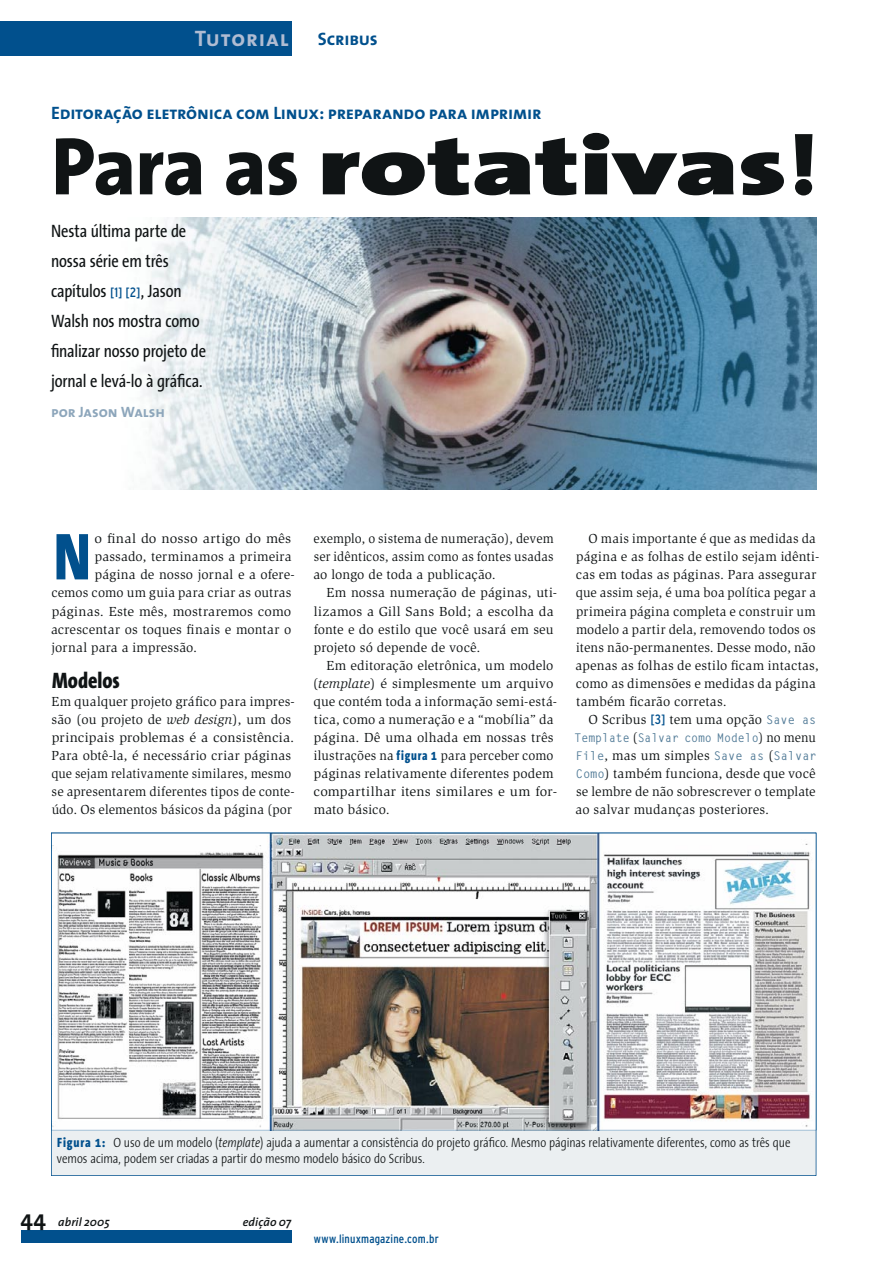
<style>
.page{position:relative;width:893px;height:1263px;background:#fff}
.page>*{position:absolute;margin:0;border:0;box-sizing:border-box;transform-origin:0 0}
.t1{font:900 82.5px "The Sans";letter-spacing:-.01em;color:#101415;scale:1.47 1}
.t2{font:800 67.05px "The Sans Condensed";color:#01508d}
.t3{font:22.5px "The Sans Bold Caps";letter-spacing:.035em;color:#b0bcd2}
.t4{font:800 22.5px "The Sans Condensed";color:#101415}
.t5{font:700 22.5px "The Sans";color:#101415}
.t6{font:18px/30px "The Sans Condensed";letter-spacing:-.01em;color:#101415}
.t7{font:18px "The Sans Bold Caps";letter-spacing:-.015em;color:#01508d}
.t8{font:15px "The Sans Bold Caps";color:#8da6bb}
.t9{font:13.5px/18px "Slimbach";letter-spacing:.015em;color:#101415}
.t10{font:300 13.5px/16.5px "The Sans Condensed";color:#101415}
.t11{font:13.5px/18px "Slimbach";letter-spacing:.015em;color:#101415;text-align:justify;scale:.95 1}
.t12{font:13.5px "Slimbach";letter-spacing:.015em;color:#101415;scale:1.06 1}
.t13{font:700 12px/18px "Gothic Looser";color:#537c98;scale:.95 1}
.t14{font:condensed 12px "Interstate";letter-spacing:.015em;color:#01508d}
.t15{font:italic 600 12px "The Sans";letter-spacing:.005em;color:#101415}
.s1{font-weight:800}
.s2{font-family:"Interstate";font-stretch:condensed;font-size:13.5px;color:#01508d}
.s3{font-style:italic}
.s4{font-family:"The Sans Condensed";font-weight:800;color:#01508d}
.s5{font-family:"Interstate";font-stretch:condensed;color:#01508d}
.s6{font-family:"Gothic Looser";font-weight:700;font-size:12px;color:#537c98}
.s7{font-family:"Slimbach";font-weight:400;font-size:13.5px;color:#101415}
.s8{font-weight:800;color:#01508d}
</style>
<div class="page">
<img style="left:142px;top:218px;width:674px;height:271px">
<svg style="left:51px;top:832px;width:765px;height:344px"></svg>
<div style="left:0;top:21px;width:292px;height:34px;background:#01508d"></div>
<div style="left:21px;top:1230px;width:271px;height:13px;background:#01508d"></div>
<h3 class="t3" style="left:195px;top:20px;width:95px">Tutorial</h3>
<h3 class="t7" style="left:318px;top:24px;width:61px">Scribus</h3>
<h3 class="t7" style="left:51px;top:98px;width:492px">Editoração eletrônica com Linux: preparando para imprimir</h3>
<h1 class="t1" style="left:51px;top:97px;width:522px"><span class="s1">Para as</span> rotativas!</h1>
<h3 class="t6" style="left:51px;top:215px;width:157px">Nesta última parte de nossa série em três capítulos <span class="s2">[1] [2]</span>, Jason<br>Walsh nos mostra como finalizar nosso projeto de jornal e levá-lo à gráfica.</h3>
<p class="t8" style="left:51px;top:399px;width:115px">por Jason Walsh</p>
<h2 class="t2" style="left:54px;top:519px;width:38px">N</h2>
<p class="t12" style="left:94px;top:531px;width:187px">o final do nosso artigo do mês</p>
<p class="t9" style="left:95px;top:548px;width:198px">passado, terminamos a primeira</p>
<p class="t9" style="left:95px;top:566px;width:202px">página de nosso jornal e a ofere-</p>
<p class="t9" style="left:51px;top:584px;width:242px">cemos como um guia para criar as outras</p>
<p class="t9" style="left:52px;top:602px;width:241px">páginas. Este mês, mostraremos como</p>
<p class="t9" style="left:51px;top:620px;width:242px">acrescentar os toques finais e montar o</p>
<p class="t9" style="left:52px;top:638px;width:147px">jornal para a impressão.</p>
<h3 class="t4" style="left:52px;top:667px;width:69px">Modelos</h3>
<p class="t9" style="left:51px;top:692px;width:245px">Em qualquer projeto gráfico para impres&shy;são (ou projeto de <span class="s3">web design</span>), um dos principais problemas é a consistência.<br>Para obtê-la, é necessário criar páginas que sejam relativamente similares, mesmo se apresentarem diferentes tipos de conte&shy;údo. Os elementos básicos da página (por</p>
<p class="t11" style="left:313px;top:530px;width:254px">exemplo, o sistema de numeração), devem ser idênticos, assim como as fontes usadas ao longo de toda a publicação.</p>
<p class="t9" style="left:314px;top:584px;width:245px;text-indent:13px">Em nossa numeração de páginas, uti&shy;lizamos a Gill Sans Bold; a escolha da fonte e do estilo que você usará em seu projeto só depende de você.</p>
<p class="t9" style="left:313px;top:656px;width:246px;text-indent:14px">Em editoração eletrônica, um modelo (<span class="s3">template</span>) é simplesmente um arquivo que contém toda a informação semi-está&shy;tica, como a numeração e a “mobília” da página. Dê uma olhada em nossas três ilustrações na <span class="s4">figura 1</span> para perceber como páginas relativamente diferentes podem compartilhar itens similares e um for&shy;mato básico.</p>
<p class="t9" style="left:576px;top:530px;width:245px;text-indent:13px">O mais importante é que as medidas da página e as folhas de estilo sejam idênti&shy;cas em todas as páginas. Para assegurar que assim seja, é uma boa política pegar a primeira página completa e construir um modelo a partir dela, removendo todos os itens não-permanentes. Desse modo, não apenas as folhas de estilo ficam intactas, como as dimensões e medidas da página também ficarão corretas.</p>
<p class="t9" style="left:589px;top:710px;width:229px">O Scribus <span class="s5">[3]</span> tem uma opção <span class="s6">Save as</span></p>
<p class="t13" style="left:575px;top:728px;width:256px">Template <span class="s7">(</span>Salvar como Modelo<span class="s7">) no menu<br></span>File<span class="s7">, mas um simples</span> Save as <span class="s7">(</span>Salvar</p>
<p class="t9" style="left:576px;top:765px;width:242px;text-align:justify"><span class="s6">Como</span>) também funciona, desde que você se lembre de não sobrescrever o template ao salvar mudanças posteriores.</p>
<p class="t10" style="left:57px;top:1133px;width:735px"><span class="s8">Figura 1:</span> O uso de um modelo (<span class="s3">template</span>) ajuda a aumentar a consistência do projeto gráfico. Mesmo páginas relativamente diferentes, como as três que vemos acima, podem ser criadas a partir do mesmo modelo básico do Scribus.</p>
<h3 class="t5" style="left:21px;top:1199px;width:27px">44</h3>
<p class="t15" style="left:58px;top:1212px;width:53px">abril 2005</p>
<p class="t15" style="left:243px;top:1212px;width:50px">edição 07</p>
<p class="t14" style="left:314px;top:1232px;width:126px">www.linuxmagazine.com.br</p>
</div>
